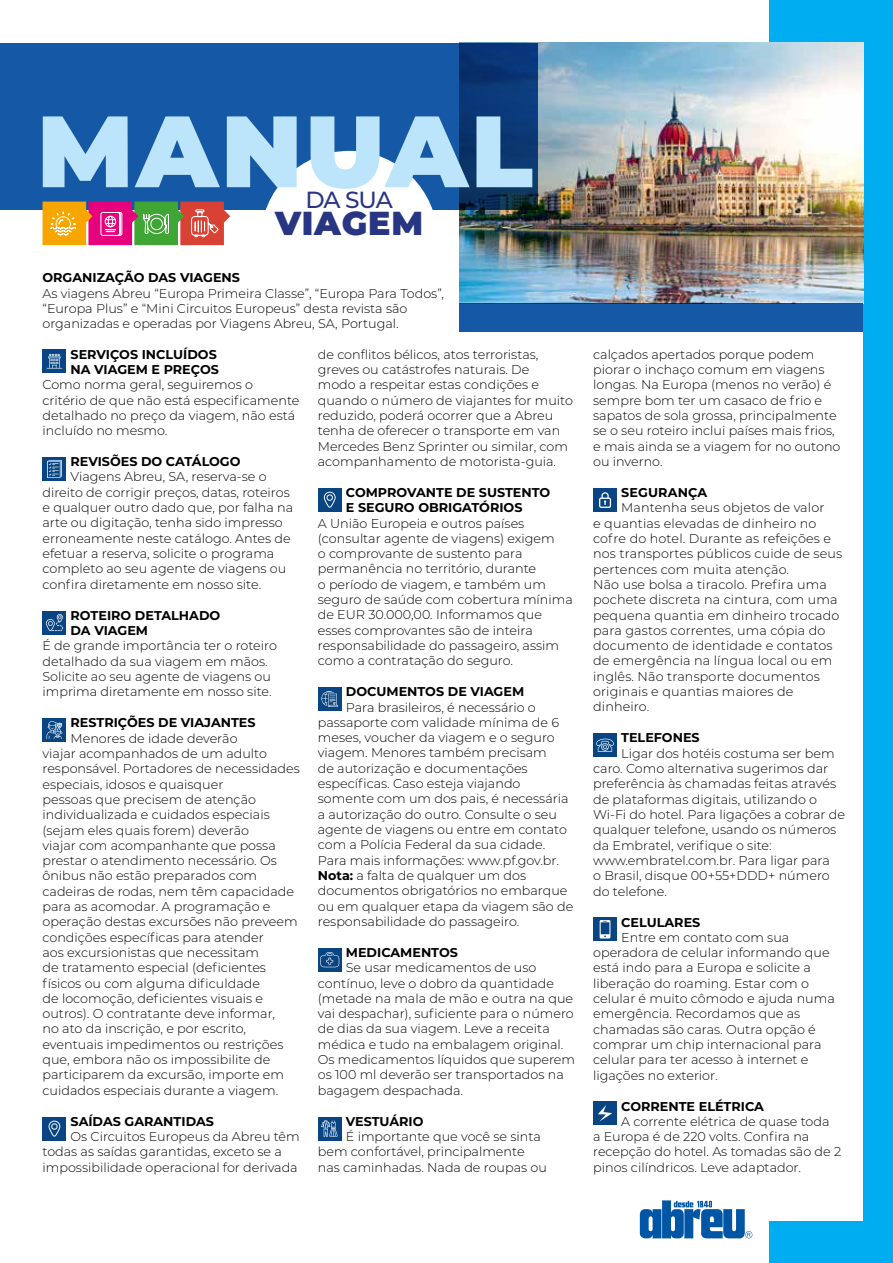
<style>
.page{position:relative;width:893px;height:1263px;background:#fff}
.page>*{position:absolute;margin:0;border:0;box-sizing:border-box;transform-origin:0 0}
.t1{font:900 101.1px "Montserrat";letter-spacing:.03em;color:#bce4fa}
.t2{font:900 33.15px "Montserrat";letter-spacing:.03em;color:#283583}
.t3{font:500 23.25px "Montserrat";color:#283583}
.t4{font:300 12.75px/15.3px "Montserrat";color:#000}
.t5{font:700 12.75px/15.3px "Montserrat";color:#000}
.s1{font-weight:700}
</style>
<div class="page">
<div style="left:769px;top:0;width:124px;height:1263px;background:#00adf0"></div>
<div style="left:718px;top:43px;width:145px;height:1177px;background:#fff"></div>
<img style="left:459px;top:43px;width:404px;height:261px">
<div style="left:459px;top:304px;width:404px;height:28px;background:#1558a5"></div>
<svg style="left:0;top:43px;width:538px;height:166px;fill:#1558a5"></svg>
<div style="left:261px;top:151px;width:177px;height:177px;background:#fff;border-radius:50%"></div>
<svg style="left:43px;top:202px;width:187px;height:43px"></svg>
<div style="left:43px;top:350px;width:23px;height:23px;background:#084582"></div>
<svg style="left:47px;top:354px;width:15px;height:14px"></svg>
<div style="left:43px;top:457px;width:23px;height:24px;background:#084582"></div>
<svg style="left:47px;top:460px;width:15px;height:18px"></svg>
<div style="left:43px;top:611px;width:23px;height:23px;background:#084582"></div>
<svg style="left:46px;top:614px;width:17px;height:17px"></svg>
<div style="left:43px;top:718px;width:23px;height:24px;background:#084582"></div>
<svg style="left:47px;top:721px;width:15px;height:18px"></svg>
<div style="left:43px;top:1117px;width:23px;height:23px;background:#084582"></div>
<svg style="left:49px;top:1120px;width:11px;height:16px"></svg>
<div style="left:318px;top:488px;width:24px;height:24px;background:#084582"></div>
<div style="left:318px;top:948px;width:24px;height:23px;background:#084582"></div>
<div style="left:318px;top:687px;width:24px;height:24px;background:#084582"></div>
<svg style="left:321px;top:691px;width:17px;height:16px"></svg>
<svg style="left:320px;top:952px;width:19px;height:15px"></svg>
<div style="left:318px;top:1117px;width:24px;height:23px;background:#084582"></div>
<svg style="left:321px;top:1120px;width:17px;height:17px"></svg>
<div style="left:593px;top:488px;width:24px;height:24px;background:#084582"></div>
<svg style="left:599px;top:492px;width:12px;height:16px"></svg>
<div style="left:593px;top:733px;width:24px;height:24px;background:#084582"></div>
<svg style="left:596px;top:738px;width:18px;height:14px"></svg>
<svg style="left:593px;top:917px;width:24px;height:24px"></svg>
<svg style="left:600px;top:920px;width:10px;height:18px"></svg>
<div style="left:593px;top:1101px;width:24px;height:24px;background:#084582"></div>
<svg style="left:598px;top:1105px;width:14px;height:16px"></svg>
<svg style="left:640px;top:1200px;width:112px;height:38px"></svg>
<svg style="left:324px;top:492px;width:12px;height:16px"></svg>
<h1 class="t1" style="left:37px;top:75px;width:498px">MANUAL</h1>
<h3 class="t3" style="left:306px;top:183px;width:89px">DA SUA</h3>
<h2 class="t2" style="left:275px;top:199px;width:150px">VIAGEM</h2>
<p class="t5" style="left:43px;top:270px;width:199px">ORGANIZAÇÃO DAS VIAGENS</p>
<p class="t4" style="left:43px;top:285px;width:403px">As viagens Abreu “Europa Primeira Classe”, “Europa Para Todos”, “Europa Plus” e “Mini Circuitos Europeus” desta revista são organizadas e operadas por Viagens Abreu, SA, Portugal.</p>
<p class="t5" style="left:71px;top:346px;width:150px">SERVIÇOS INCLUÍDOS<br>NA VIAGEM E PREÇOS</p>
<p class="t4" style="left:43px;top:377px;width:258px">Como norma geral, seguiremos o critério de que não está especificamente detalhado no preço da viagem, não está incluído no mesmo.</p>
<p class="t5" style="left:71px;top:453px;width:171px">REVISÕES DO CATÁLOGO</p>
<p class="t4" style="left:43px;top:469px;width:252px;text-indent:28px">Viagens Abreu, SA, reserva-se o direito de corrigir preços, datas, roteiros e qualquer outro dado que, por falha na arte ou digitação, tenha sido impresso erroneamente neste catálogo. Antes de efetuar a reserva, solicite o programa completo ao seu agente de viagens ou confira diretamente em nosso site.</p>
<p class="t5" style="left:71px;top:607px;width:151px">ROTEIRO DETALHADO<br>DA VIAGEM</p>
<p class="t4" style="left:43px;top:638px;width:236px">É de grande importância ter o roteiro detalhado da sua viagem em mãos.<br>Solicite ao seu agente de viagens ou imprima diretamente em nosso site.</p>
<p class="t4" style="left:318px;top:346px;width:257px">de conflitos bélicos, atos terroristas, greves ou catástrofes naturais. De<br>modo a respeitar estas condições e quando o número de viajantes for muito reduzido, poderá ocorrer que a Abreu tenha de oferecer o transporte em van Mercedes Benz Sprinter ou similar, com acompanhamento de motorista‑guia.</p>
<p class="t4" style="left:593px;top:346px;width:249px">calçados apertados porque podem piorar o inchaço comum em viagens longas. Na Europa (menos no verão) é sempre bom ter um casaco de frio e sapatos de sola grossa, principalmente se o seu roteiro inclui países mais frios, e mais ainda se a viagem for no outono ou inverno.</p>
<p class="t5" style="left:621px;top:484px;width:87px">SEGURANÇA</p>
<p class="t4" style="left:593px;top:500px;width:251px;text-indent:28px">Mantenha seus objetos de valor<br>e quantias elevadas de dinheiro no cofre do hotel. Durante as refeições e nos transportes públicos cuide de seus pertences com muita atenção.<br>Não use bolsa a tiracolo. Prefira uma pochete discreta na cintura, com uma pequena quantia em dinheiro trocado para gastos correntes, uma cópia do documento de identidade e contatos de emergência na língua local ou em inglês. Não transporte documentos originais e quantias maiores de dinheiro.</p>
<p class="t5" style="left:621px;top:730px;width:80px">TELEFONES</p>
<p class="t4" style="left:593px;top:745px;width:253px;text-indent:28px">Ligar dos hotéis costuma ser bem caro. Como alternativa sugerimos dar preferência às chamadas feitas através de plataformas digitais, utilizando o Wi‐Fi do hotel. Para ligações a cobrar de qualquer telefone, usando os números da Embratel, verifique o site: www.embratel.com.br. Para ligar para<br>o Brasil, disque 00+55+DDD+ número do telefone.</p>
<p class="t5" style="left:621px;top:914px;width:81px">CELULARES</p>
<p class="t4" style="left:593px;top:929px;width:243px;text-indent:28px">Entre em contato com sua operadora de celular informando que está indo para a Europa e solicite a liberação do roaming. Estar com o celular é muito cômodo e ajuda numa emergência. Recordamos que as chamadas são caras. Outra opção é comprar um chip internacional para celular para ter acesso à internet e ligações no exterior.</p>
<p class="t5" style="left:621px;top:1098px;width:144px">CORRENTE ELÉTRICA</p>
<p class="t4" style="left:593px;top:1113px;width:250px;text-indent:28px">A corrente elétrica de quase toda<br>a Europa é de 220 volts. Confira na recepção do hotel. As tomadas são de 2 pinos cilíndricos. Leve adaptador.</p>
<p class="t5" style="left:346px;top:484px;width:206px">COMPROVANTE DE SUSTENTO<br>E SEGURO OBRIGATÓRIOS</p>
<p class="t4" style="left:318px;top:515px;width:257px">A União Europeia e outros países (consultar agente de viagens) exigem<br>o comprovante de sustento para permanência no território, durante<br>o período de viagem, e também um seguro de saúde com cobertura mínima de EUR 30.000,00. Informamos que esses comprovantes são de inteira responsabilidade do passageiro, assim como a contratação do seguro.</p>
<p class="t5" style="left:346px;top:683px;width:180px">DOCUMENTOS DE VIAGEM</p>
<p class="t4" style="left:318px;top:699px;width:257px;text-indent:28px">Para brasileiros, é necessário o passaporte com validade mínima de 6 meses, voucher da viagem e o seguro viagem. Menores também precisam<br>de autorização e documentações específicas. Caso esteja viajando somente com um dos pais, é necessária a autorização do outro. Consulte o seu agente de viagens ou entre em contato com a Polícia Federal da sua cidade.<br>Para mais informações: www.pf.gov.br.<br><span class="s1">Nota:</span> a falta de qualquer um dos documentos obrigatórios no embarque ou em qualquer etapa da viagem são de responsabilidade do passageiro.</p>
<p class="t5" style="left:346px;top:944px;width:114px">MEDICAMENTOS</p>
<p class="t4" style="left:318px;top:960px;width:259px;text-indent:28px">Se usar medicamentos de uso contínuo, leve o dobro da quantidade (metade na mala de mão e outra na que vai despachar), suficiente para o número de dias da sua viagem. Leve a receita médica e tudo na embalagem original.<br>Os medicamentos líquidos que superem os 100 ml deverão ser transportados na bagagem despachada.</p>
<p class="t5" style="left:346px;top:1113px;width:79px">VESTUÁRIO</p>
<p class="t4" style="left:318px;top:1128px;width:231px;text-indent:28px">É importante que você se sinta bem confortável, principalmente nas caminhadas. Nada de roupas ou</p>
<p class="t5" style="left:71px;top:714px;width:187px">RESTRIÇÕES DE VIAJANTES</p>
<p class="t4" style="left:43px;top:730px;width:259px;text-indent:28px">Menores de idade deverão<br>viajar acompanhados de um adulto responsável. Portadores de necessidades especiais, idosos e quaisquer<br>pessoas que precisem de atenção individualizada e cuidados especiais (sejam eles quais forem) deverão<br>viajar com acompanhante que possa prestar o atendimento necessário. Os ônibus não estão preparados com cadeiras de rodas, nem têm capacidade para as acomodar. A programação e operação destas excursões não preveem condições específicas para atender<br>aos excursionistas que necessitam<br>de tratamento especial (deficientes físicos ou com alguma dificuldade<br>de locomoção, deficientes visuais e outros). O contratante deve informar,<br>no ato da inscrição, e por escrito, eventuais impedimentos ou restrições que, embora não os impossibilite de participarem da excursão, importe em cuidados especiais durante a viagem.</p>
<p class="t5" style="left:71px;top:1113px;width:145px">SAÍDAS GARANTIDAS</p>
<p class="t4" style="left:43px;top:1128px;width:259px;text-indent:28px">Os Circuitos Europeus da Abreu têm todas as saídas garantidas, exceto se a impossibilidade operacional for derivada</p>
</div>
